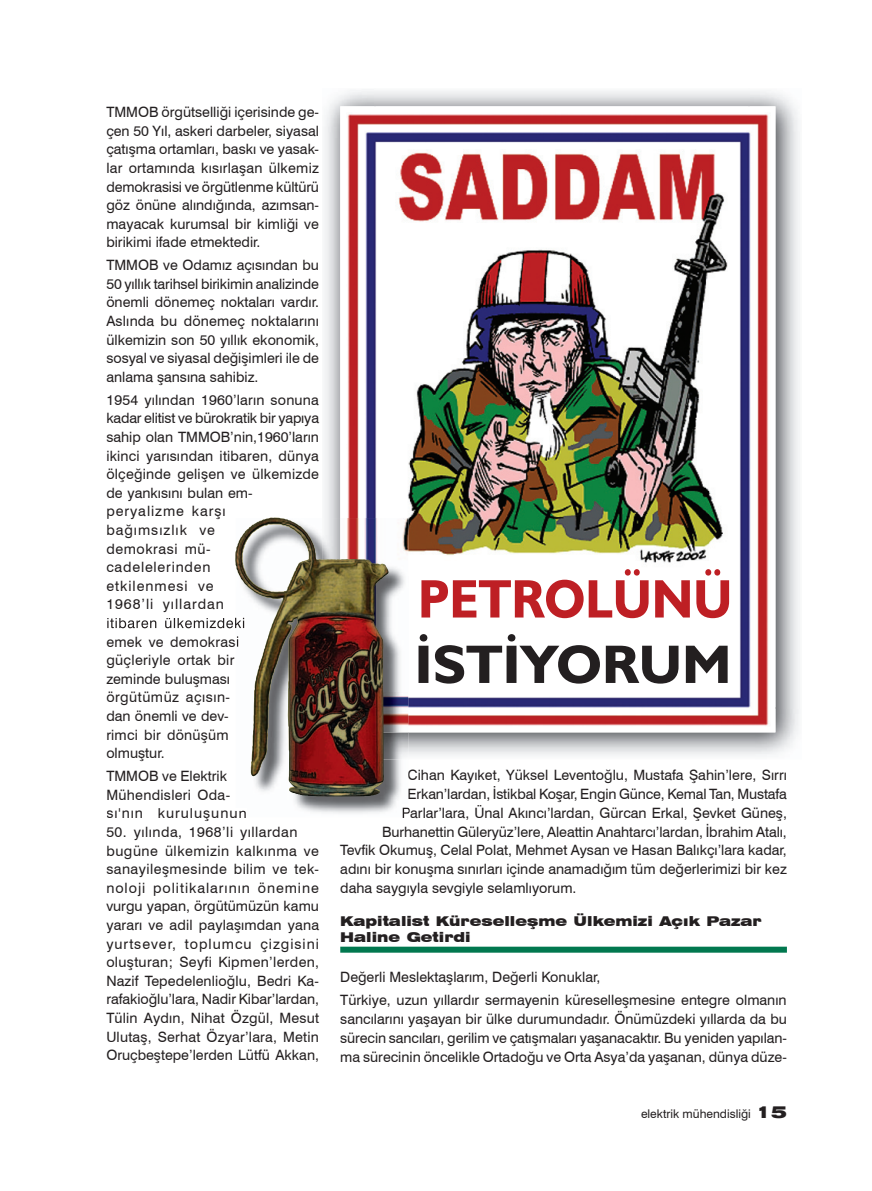
<style>
.page{position:relative;width:872px;height:1191px;background:#fff}
.page>*{position:absolute;margin:0;border:0;box-sizing:border-box;transform-origin:0 0}
.t1{font:700 54.45px "Humanist 521 BT";color:#be1f24;scale:.93 1}
.t2{font:700 54.45px "Humanist 521 BT";color:#231f20}
.t3{font:14.25px/18.6px "Swiss 721 BT";color:#231f20}
.t4{font:14.25px/18.6px "Swiss 721 BT";letter-spacing:.02em;color:#231f20}
.t5{font:900 expanded 13.5px/16.2px "Swiss 721 BT";color:#231f20}
.t6{font:12px "Swiss 721 BT";color:#231f20}
.s1{font-weight:900;font-stretch:expanded;font-size:16.5px}
</style>
<div class="page">
<svg style="left:107px;top:618px;width:129px;height:10px"></svg>
<div style="left:340px;top:946px;width:447px;height:6px;background:#01784f"></div>
<img style="left:749px;top:91px;width:53px;height:617px">
<img style="left:340px;top:106px;width:435px;height:621px">
<div style="left:408px;top:576px;width:331px;height:115px;background:#fff"></div>
<img style="left:236px;top:518px;width:167px;height:299px">
<svg style="left:236px;top:618px;width:9px;height:10px"></svg>
<svg style="left:236px;top:636px;width:3px;height:11px"></svg>
<svg style="left:236px;top:808px;width:11px;height:9px"></svg>
<svg style="left:403px;top:807px;width:5px;height:10px"></svg>
<img style="left:389px;top:732px;width:19px;height:27px">
<img style="left:389px;top:518px;width:19px;height:214px">
<img style="left:389px;top:576px;width:19px;height:115px">
<img style="left:274px;top:517px;width:115px;height:279px">
<p class="t3" style="left:106px;top:103px;width:214px;text-align:justify">TMMOB örgütselliği içerisinde ge&shy;çen 50 Yıl, askeri darbeler, siyasal çatışma ortamları, baskı ve yasak&shy;lar ortamında kısırlaşan ülkemiz demokrasisi ve örgütlenme kültürü göz önüne alındığında, azımsan&shy;mayacak kurumsal bir kimliği ve birikimi ifade etmektedir.</p>
<p class="t3" style="left:106px;top:256px;width:214px;text-align:justify">TMMOB ve Odamız açısından bu 50 yıllık tarihsel birikimin analizinde önemli dönemeç noktaları vardır.<br>Aslında bu dönemeç noktalarını ülkemizin son 50 yıllık ekonomik, sosyal ve siyasal değişimleri ile de anlama şansına sahibiz.</p>
<p class="t3" style="left:106px;top:390px;width:214px">1954 yılından 1960’ların sonuna kadar elitist ve bürokratik bir yapıya sahip olan TMMOB’nin,1960’ların ikinci yarısından itibaren, dünya ölçeğinde gelişen ve ülkemizde de yankısını bulan em&shy;peryalizme karşı<br>bağımsızlık ve<br>demokrasi mü-<br>cadelelerinden<br>etkilenmesi ve<br>1968’li yıllardan</p>
<p class="t3" style="left:106px;top:632px;width:134px">emek ve demokrasi güçleriyle ortak bir zeminde buluşması örgütümüz açısın&shy;dan önemli ve dev&shy;rimci bir dönüşüm olmuştur.</p>
<p class="t4" style="left:106px;top:766px;width:142px">TMMOB ve Elektrik<br>Mühendisleri Oda&shy;sı'nın kuruluşunun</p>
<p class="t3" style="left:106px;top:822px;width:214px">50. yılında, 1968’li yıllardan bugüne ülkemizin kalkınma ve sanayileşmesinde bilim ve tek&shy;noloji politikalarının önemine vurgu yapan, örgütümüzün kamu yararı ve adil paylaşımdan yana yurtsever, toplumcu çizgisini oluşturan; Seyfi Kipmen’lerden, Nazif Tepedelenlioğlu, Bedri Ka&shy;rafakioğlu’lara, Nadir Kibar’lardan, Tülin Aydın, Nihat Özgül, Mesut Ulutaş, Serhat Özyar’lara, Metin Oruçbeştepe’lerden Lütfü Akkan,</p>
<h1 class="t1" style="left:418px;top:565px;width:339px">PETROLÜNÜ</h1>
<h1 class="t2" style="left:414px;top:630px;width:318px">İSTİYORUM</h1>
<p class="t3" style="left:407px;top:766px;width:381px">Cihan Kayıket, Yüksel Leventoğlu, Mustafa Şahin’lere, Sırrı</p>
<p class="t3" style="left:407px;top:784px;width:381px">Erkan’lardan, İstikbal Koşar, Engin Günce, Kemal Tan, Mustafa</p>
<p class="t3" style="left:401px;top:803px;width:387px">Parlar’lara, Ünal Akıncı’lardan, Gürcan Erkal, Şevket Güneş,</p>
<p class="t3" style="left:382px;top:822px;width:406px">Burhanettin Güleryüz’lere, Aleattin Anahtarcı’lardan, İbrahim Atalı,</p>
<p class="t3" style="left:340px;top:841px;width:448px">Tevfik Okumuş, Celal Polat, Mehmet Aysan ve Hasan Balıkçı’lara kadar,</p>
<p class="t3" style="left:340px;top:859px;width:448px">adını bir konuşma sınırları içinde anamadığım tüm değerlerimizi bir kez</p>
<p class="t3" style="left:340px;top:878px;width:238px">daha saygıyla sevgiyle selamlıyorum.</p>
<p class="t5" style="left:340px;top:913px;width:423px">Kapitalist Küreselleşme Ülkemizi Açık Pazar<br>Haline Getirdi</p>
<p class="t3" style="left:340px;top:965px;width:448px;line-height:23px">Değerli Meslektaşlarım, Değerli Konuklar,<br>Türkiye, uzun yıllardır sermayenin küreselleşmesine entegre olmanın</p>
<p class="t3" style="left:340px;top:1009px;width:448px;text-align:justify">sancılarını yaşayan bir ülke durumundadır. Önümüzdeki yıllarda da bu sürecin sancıları, gerilim ve çatışmaları yaşanacaktır. Bu yeniden yapılan&shy;ma sürecinin öncelikle Ortadoğu ve Orta Asya’da yaşanan, dünya düze-</p>
<p class="t6" style="left:641px;top:1107px;width:147px">elektrik mühendisliği <span class="s1">15</span></p>
</div>
